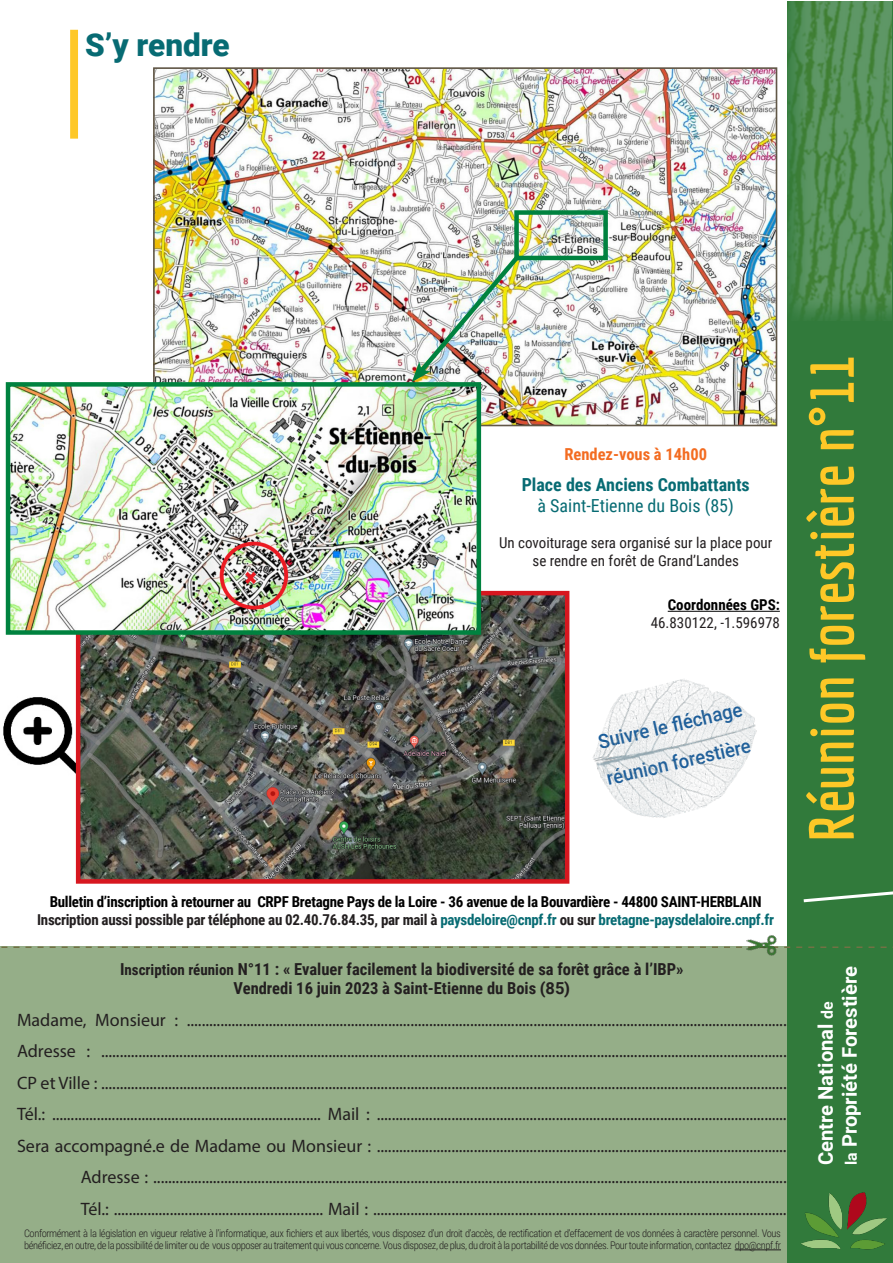
<style>
.page{position:relative;width:893px;height:1263px;background:#fff}
.page>*{position:absolute;margin:0;border:0;box-sizing:border-box;transform-origin:0 0}
.t1{font:700 61.5px "Economica";color:#fec827}
.t2{font:900 31.5px "Roboto";color:#076b73}
.t3{font:700 20.25px "Roboto";color:#fff}
.t4{font:500 19.8px "Roboto";color:#175d9e;scale:.94 1}
.t5{font:18px "Myriad Pro";color:#231f20}
.t6{font:700 18px "Roboto Condensed";color:#076b73}
.t7{font:18px "Roboto Condensed";color:#076b73}
.t8{font:700 16.5px "Roboto Condensed";color:#231f20}
.t9{font:700 16.5px "Roboto Condensed";color:#f36c21}
.t10{font:700 15px "Roboto Condensed";letter-spacing:-.02em;color:#231f20}
.t11{font:700 15px "Roboto Condensed";letter-spacing:-.02em;color:#000}
.t12{font:15px/18px "Roboto Condensed";color:#231f20;text-align:center}
.t13{font:700 15px "Roboto Condensed";color:#000}
.t14{font:300 10.5px/12.6px "Roboto Condensed";letter-spacing:-.04em;color:#231f20}
.s1{color:#076b73}
.s2{font-size:15px}
.s3{font-family:"Roboto";font-weight:900}
.s4{font-family:"Roboto"}
.s5{font-size:15.9px}
</style>
<div class="page">
<div style="left:0;top:947px;width:795px;height:316px;background:#95ae88"></div>
<hr style="left:735px;top:1249px;width:46px;height:1px;background:#231f20">
<div style="left:788px;top:1px;width:105px;height:1262px;background:#317a3b"></div>
<img style="left:801px;top:1192px;width:86px;height:58px">
<img style="left:787px;top:1px;width:105px;height:319px">
<svg style="left:803px;top:891px;width:90px;height:12px"></svg>
<div style="left:70px;top:30px;width:8px;height:109px;background:#fec827;border:2px solid #fec827"></div>
<hr style="left:668px;top:611px;width:112px;height:1px;background:#000">
<img style="left:156px;top:70px;width:618px;height:353px">
<div style="left:153px;top:67px;width:624px;height:359px;border:2px solid #615747"></div>
<svg style="left:0;top:946px;width:893px;height:2px"></svg>
<img style="left:737px;top:935px;width:50px;height:21px">
<img style="left:3px;top:686px;width:73px;height:115px">
<img style="left:412px;top:251px;width:111px;height:131px">
<img style="left:81px;top:596px;width:483px;height:283px">
<div style="left:76px;top:591px;width:493px;height:293px;border:4px solid #d7171f"></div>
<img style="left:593px;top:679px;width:164px;height:139px">
<div style="left:514px;top:210px;width:94px;height:50px;border:4px solid #00823f"></div>
<img style="left:11px;top:387px;width:465px;height:243px">
<div style="left:6px;top:382px;width:475px;height:253px;border:4px solid #00823f"></div>
<p class="t2" style="left:85px;top:22px;width:146px">S’y rendre</p>
<p class="t9" style="left:564px;top:442px;width:144px">Rendez-vous à 14h00</p>
<p class="t6" style="left:522px;top:471px;width:229px">Place des Anciens Combattants</p>
<p class="t7" style="left:538px;top:493px;width:198px">à Saint-Etienne du Bois (85)</p>
<p class="t12" style="left:499px;top:533px;width:275px">Un covoiturage sera organisé sur la place pour se rendre en forêt de Grand’Landes</p>
<p class="t13" style="left:668px;top:594px;width:114px">Coordonnées GPS:</p>
<p class="t12" style="left:651px;top:613px;width:131px">46.830122, -1.596978</p>
<p class="t4" style="left:595px;top:728px;width:158px;rotate:-13deg">Suivre le fl échage</p>
<p class="t4" style="left:604px;top:765px;width:158px;rotate:-13deg">réunion forestière</p>
<p class="t1" style="left:796px;top:842px;width:488px;rotate:-90deg">Réunion forestière n°11</p>
<p class="t11" style="left:50px;top:891px;width:713px">Bulletin d’inscription à retourner au CRPF Bretagne Pays de la Loire - 36 avenue de la Bouvardière - 44800 SAINT-HERBLAIN</p>
<p class="t10" style="left:37px;top:909px;width:738px">Inscription aussi possible par téléphone au 02.40.76.84.35, par mail à <span class="s1">paysdeloire@cnpf.fr</span> ou sur <span class="s1">bretagne-paysdelaloire.cnpf.fr</span></p>
<p class="t8" style="left:120px;top:957px;width:565px">I<span class="s2">nscription réunion</span> N°11 : « Evaluer facilement la biodiversité de sa forêt grâce à l’IBP»</p>
<p class="t8" style="left:234px;top:977px;width:338px">Vendredi 16 juin 2023 à Saint-Etienne du Bois <span class="s3">(</span><span class="s4">85</span><span class="s3">)</span></p>
<p class="t5" style="left:17px;top:1009px;width:771px">Madame, Monsieur : .................................................................................................................................................................</p>
<p class="t5" style="left:17px;top:1040px;width:771px">Adresse : ........................................................................................................................................................................................</p>
<p class="t5" style="left:17px;top:1072px;width:771px">CP et Ville : ........................................................................................................................................................................................</p>
<p class="t5" style="left:17px;top:1103px;width:771px">Tél.: ........................................................................ Mail : ..............................................................................................................</p>
<p class="t5" style="left:17px;top:1135px;width:771px">Sera accompagné.e de Madame ou Monsieur : ..............................................................................................................</p>
<p class="t5" style="left:81px;top:1166px;width:707px">Adresse : ..........................................................................................................................................................................</p>
<p class="t5" style="left:81px;top:1198px;width:707px">Tél.: ........................................................ Mail : ...............................................................................................................</p>
<p class="t14" style="left:24px;top:1226px;width:758px">Conformément à la législation en vigueur relative à l’informatique, aux fichiers et aux libertés, vous disposez d’un droit d’accès, de rectification et d’effacement de vos données à caractère personnel. Vous bénéficiez, en outre, de la possibilité de limiter ou de vous opposer au traitement qui vous concerne. Vous disposez, de plus, du droit à la portabilité de vos données. Pour toute information, contactez dpo@cnpf.fr</p>
<p class="t3" style="left:811px;top:1165px;width:166px;rotate:-90deg">Centre National <span class="s5">de</span></p>
<p class="t3" style="left:835px;top:1165px;width:200px;rotate:-90deg"><span class="s5">la</span> Propriété Forestière</p>
</div>
